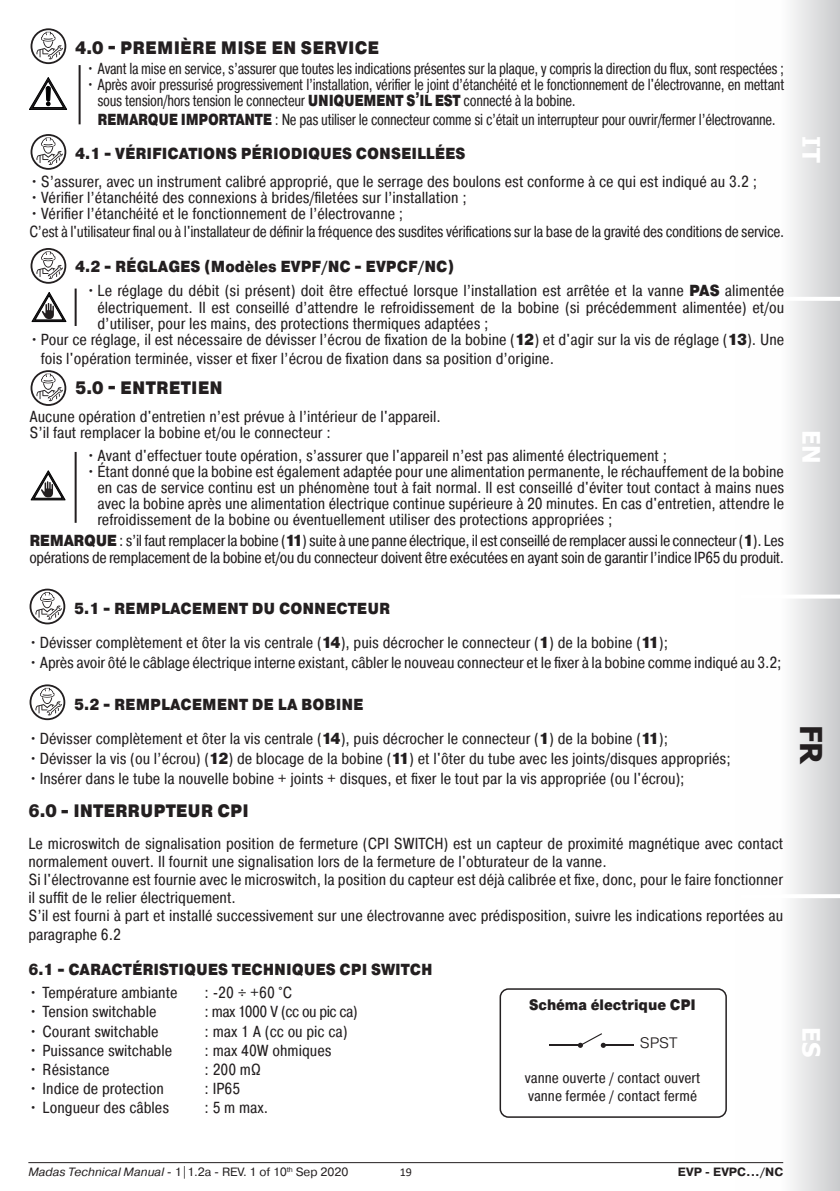
<style>
.page{position:relative;width:840px;height:1191px;background:#fff}
.page>*{position:absolute;margin:0;border:0;box-sizing:border-box;transform-origin:0 0}
.t1{font:700 30px "Tahoma";color:#231f20}
.t2{font:700 24px "Tahoma";color:#fff}
.t3{font:900 18px "Pragmatica Cond";letter-spacing:.01em;color:#231f20}
.t4{font:16px/16px "Pragmatica Cond";color:#231f20}
.t5{font:16px/16px "Pragmatica Cond";letter-spacing:-.02em;color:#231f20;scale:.9 1}
.t6{font:16px/17px "Pragmatica Cond";letter-spacing:-.02em;color:#231f20}
.t7{font:900 16px "Pragmatica Cond";color:#231f20}
.t8{font:16px "Pragmatica Cond";letter-spacing:-.02em;color:#231f20;scale:.94 1}
.t9{font:16px "Pragmatica Cond";letter-spacing:-.03em;color:#231f20}
.t10{font:15.2px "Pragmatica Cond";color:#231f20}
.t11{font:900 15.2px "Pragmatica Cond";color:#231f20}
.t12{font:300 15.2px "Pragmatica";color:#231f20}
.t13{font:12px "Pragmatica";color:#231f20}
.t14{font:700 12px "Pragmatica";color:#231f20}
.t15{font:12px "Calibri";color:#231f20}
.s1{font-weight:900}
.s2{font-style:italic}
</style>
<div class="page">
<div style="left:734px;top:0;width:105px;height:1191px;background:linear-gradient(to right,#fff,#d5d5d7)"></div>
<hr style="left:743px;top:297px;width:96px;height:4px;background:#fff">
<hr style="left:740px;top:594px;width:99px;height:4px;background:#fff">
<hr style="left:740px;top:894px;width:99px;height:4px;background:#fff">
<hr style="left:28px;top:1162px;width:754px;height:1px;background:#231f20">
<svg style="left:31px;top:28px;width:35px;height:36px"></svg>
<svg style="left:32px;top:30px;width:32px;height:32px"></svg>
<svg style="left:36px;top:32px;width:27px;height:27px"></svg>
<svg style="left:31px;top:134px;width:35px;height:36px"></svg>
<svg style="left:32px;top:136px;width:32px;height:32px"></svg>
<svg style="left:36px;top:138px;width:27px;height:27px"></svg>
<svg style="left:31px;top:248px;width:35px;height:36px"></svg>
<svg style="left:32px;top:250px;width:32px;height:32px"></svg>
<svg style="left:36px;top:251px;width:27px;height:28px"></svg>
<svg style="left:31px;top:370px;width:35px;height:36px"></svg>
<svg style="left:32px;top:372px;width:32px;height:32px"></svg>
<svg style="left:36px;top:374px;width:27px;height:27px"></svg>
<hr style="left:75px;top:452px;width:2px;height:71px;background:#231f20">
<svg style="left:31px;top:471px;width:34px;height:29px"></svg>
<hr style="left:79px;top:65px;width:2px;height:59px;background:#231f20">
<svg style="left:29px;top:77px;width:38px;height:32px"></svg>
<div style="left:46px;top:86px;width:4px;height:15px;border:1px solid #000001;border-radius:2px"></div>
<hr style="left:75px;top:288px;width:2px;height:38px;background:#231f20">
<svg style="left:32px;top:292px;width:34px;height:29px"></svg>
<svg style="left:30px;top:588px;width:35px;height:36px"></svg>
<svg style="left:31px;top:590px;width:32px;height:32px"></svg>
<svg style="left:35px;top:592px;width:27px;height:27px"></svg>
<svg style="left:30px;top:684px;width:35px;height:36px"></svg>
<svg style="left:31px;top:686px;width:32px;height:32px"></svg>
<svg style="left:35px;top:688px;width:27px;height:27px"></svg>
<div style="left:499px;top:988px;width:227px;height:129px;border:2px solid #231f20;border-radius:8px"></div>
<hr style="left:548px;top:1044px;width:30px;height:1px;background:#231f20">
<svg style="left:577px;top:1033px;width:56px;height:14px"></svg>
<p class="t3" style="left:75px;top:36px;width:305px">4.0 - PREMIÈRE MISE EN SERVICE</p>
<p class="t5" style="left:86px;top:60px;width:776px">• Avant la mise en service, s’assurer que toutes les indications présentes sur la plaque, y compris la direction du flux, sont respectées ;</p>
<p class="t5" style="left:97px;top:76px;width:764px;text-indent:-11px">• Après avoir pressurisé progressivement l’installation, vérifier le joint d’étanchéité et le fonctionnement de l'électrovanne, en mettant sous tension/hors tension le connecteur <span class="s1">UNIQUEMENT S’IL EST</span> connecté à la bobine.</p>
<p class="t5" style="left:97px;top:111px;width:754px"><span class="s1">REMARQUE IMPORTANTE</span> : Ne pas utiliser le connecteur comme si c’était un interrupteur pour ouvrir/fermer l’électrovanne.</p>
<p class="t7" style="left:75px;top:144px;width:391px">4.1 - VÉRIFICATIONS PÉRIODIQUES CONSEILLÉES</p>
<p class="t4" style="left:29px;top:174px;width:729px">•S’assurer, avec un instrument calibré approprié, que le serrage des boulons est conforme à ce qui est indiqué au 3.2 ;</p>
<p class="t4" style="left:29px;top:190px;width:438px">•Vérifier l’étanchéité des connexions à brides/filetées sur l’installation ;</p>
<p class="t4" style="left:29px;top:206px;width:375px">•Vérifier l’étanchéité et le fonctionnement de l’électrovanne ;</p>
<p class="t8" style="left:29px;top:221px;width:804px">C’est à l'utilisateur final ou à l'installateur de définir la fréquence des susdites vérifications sur la base de la gravité des conditions de service.</p>
<p class="t7" style="left:75px;top:256px;width:380px">4.2 - RÉGLAGES (Modèles EVPF/NC - EVPCF/NC)</p>
<p class="t4" style="left:97px;top:282px;width:687px;text-align:justify;text-indent:-11px">•Le réglage du débit (si présent) doit être effectué lorsque l’installation est arrêtée et la vanne <span class="s1">PAS</span> alimentée électriquement. Il est conseillé d’attendre le refroidissement de la bobine (si précédemment alimentée) et/ou d’utiliser, pour les mains, des protections thermiques adaptées ;</p>
<p class="t4" style="left:41px;top:329px;width:744px;line-height:19.2px;text-indent:-11px">•Pour ce réglage, il est nécessaire de dévisser l’écrou de fixation de la bobine (<span class="s1">12</span>) et d'agir sur la vis de réglage (<span class="s1">13</span>). Une fois l'opération terminée, visser et fixer l’écrou de fixation dans sa position d’origine.</p>
<p class="t3" style="left:75px;top:376px;width:149px">5.0 - ENTRETIEN</p>
<p class="t4" style="left:29px;top:408px;width:413px">Aucune opération d'entretien n’est prévue à l’intérieur de l'appareil.</p>
<p class="t4" style="left:29px;top:424px;width:303px">S’il faut remplacer la bobine et/ou le connecteur :</p>
<p class="t4" style="left:86px;top:447px;width:582px">•Avant d'effectuer toute opération, s’assurer que l'appareil n’est pas alimenté électriquement ;</p>
<p class="t4" style="left:97px;top:463px;width:688px;text-align:justify;text-indent:-11px">•Étant donné que la bobine est également adaptée pour une alimentation permanente, le réchauffement de la bobine en cas de service continu est un phénomène tout à fait normal. Il est conseillé d'éviter tout contact à mains nues avec la bobine après une alimentation électrique continue supérieure à 20 minutes. En cas d'entretien, attendre le refroidissement de la bobine ou éventuellement utiliser des protections appropriées ;</p>
<p class="t6" style="left:29px;top:532px;width:756px"><span class="s1">REMARQUE</span> : s’il faut remplacer la bobine (<span class="s1">11</span>) suite à une panne électrique, il est conseillé de remplacer aussi le connecteur (<span class="s1">1</span>). Les opérations de remplacement de la bobine et/ou du connecteur doivent être exécutées en ayant soin de garantir l’indice IP65 du produit.</p>
<p class="t7" style="left:74px;top:598px;width:317px">5.1 - REMPLACEMENT DU CONNECTEUR</p>
<p class="t4" style="left:28px;top:635px;width:641px">•Dévisser complètement et ôter la vis centrale (<span class="s1">14</span>), puis décrocher le connecteur (<span class="s1">1</span>) de la bobine (<span class="s1">11</span>);</p>
<p class="t4" style="left:28px;top:654px;width:754px">•Après avoir ôté le câblage électrique interne existant, câbler le nouveau connecteur et le fixer à la bobine comme indiqué au 3.2;</p>
<p class="t7" style="left:74px;top:694px;width:291px">5.2 - REMPLACEMENT DE LA BOBINE</p>
<p class="t4" style="left:28px;top:730px;width:641px">•Dévisser complètement et ôter la vis centrale (<span class="s1">14</span>), puis décrocher le connecteur (<span class="s1">1</span>) de la bobine (<span class="s1">11</span>);</p>
<p class="t4" style="left:28px;top:750px;width:703px">•Dévisser la vis (ou l’écrou) (<span class="s1">12</span>) de blocage de la bobine (<span class="s1">11</span>) et l'ôter du tube avec les joints/disques appropriés;</p>
<p class="t4" style="left:28px;top:770px;width:657px">•Insérer dans le tube la nouvelle bobine + joints + disques, et fixer le tout par la vis appropriée (ou l'écrou);</p>
<p class="t3" style="left:28px;top:799px;width:222px">6.0 - INTERRUPTEUR CPI</p>
<p class="t4" style="left:28px;top:834px;width:756px;line-height:18px">Le microswitch de signalisation position de fermeture (CPI SWITCH) est un capteur de proximité magnétique avec contact normalement ouvert. Il fournit une signalisation lors de la fermeture de l'obturateur de la vanne.</p>
<p class="t4" style="left:28px;top:870px;width:756px;line-height:18px">Si l'électrovanne est fournie avec le microswitch, la position du capteur est déjà calibrée et fixe, donc, pour le faire fonctionner il suffit de le relier électriquement.</p>
<p class="t4" style="left:28px;top:905px;width:756px;line-height:19.2px">S’il est fourni à part et installé successivement sur une électrovanne avec prédisposition, suivre les indications reportées au paragraphe 6.2</p>
<p class="t7" style="left:28px;top:959px;width:405px">6.1 - CARACTÉRISTIQUES TECHNIQUES CPI SWITCH</p>
<p class="t4" style="left:28px;top:984px;width:151px">• Température ambiante</p>
<p class="t4" style="left:204px;top:984px;width:89px">: -20 ÷ +60 °C</p>
<p class="t4" style="left:28px;top:1003px;width:129px">• Tension switchable</p>
<p class="t9" style="left:204px;top:1002px;width:154px">: max 1000 V (cc ou pic ca)</p>
<p class="t4" style="left:28px;top:1023px;width:132px">• Courant switchable</p>
<p class="t4" style="left:204px;top:1023px;width:144px">: max 1 A (cc ou pic ca)</p>
<p class="t4" style="left:28px;top:1042px;width:145px">• Puissance switchable</p>
<p class="t4" style="left:204px;top:1042px;width:128px">: max 40W ohmiques</p>
<p class="t4" style="left:28px;top:1061px;width:83px">• Résistance</p>
<p class="t4" style="left:204px;top:1061px;width:58px">: 200 mΩ</p>
<p class="t4" style="left:28px;top:1080px;width:137px">• Indice de protection</p>
<p class="t4" style="left:204px;top:1080px;width:37px">: IP65</p>
<p class="t4" style="left:28px;top:1099px;width:142px">• Longueur des câbles</p>
<p class="t4" style="left:204px;top:1099px;width:65px">: 5 m max.</p>
<p class="t11" style="left:528px;top:995px;width:168px">Schéma électrique CPI</p>
<p class="t12" style="left:639px;top:1032px;width:39px">SPST</p>
<p class="t10" style="left:524px;top:1068px;width:177px">vanne ouverte / contact ouvert</p>
<p class="t10" style="left:527px;top:1086px;width:170px">vanne fermée / contact fermé</p>
<h2 class="t2" style="left:827px;top:136px;width:28px;rotate:90deg">IT</h2>
<h2 class="t2" style="left:827px;top:430px;width:35px;rotate:90deg">EN</h2>
<h1 class="t1" style="left:831px;top:724px;width:41px;rotate:90deg">FR</h1>
<h2 class="t2" style="left:827px;top:1027px;width:31px;rotate:90deg">ES</h2>
<p class="t13" style="left:28px;top:1164px;width:321px"><span class="s2">Madas Technical Manual</span> - 1|1.2a - REV. 1 of 10<sup>th</sup> Sep 2020</p>
<p class="t14" style="left:677px;top:1164px;width:107px">EVP - EVPC.../NC</p>
<p class="t15" style="left:399px;top:1163px;width:14px">19</p>
</div>
